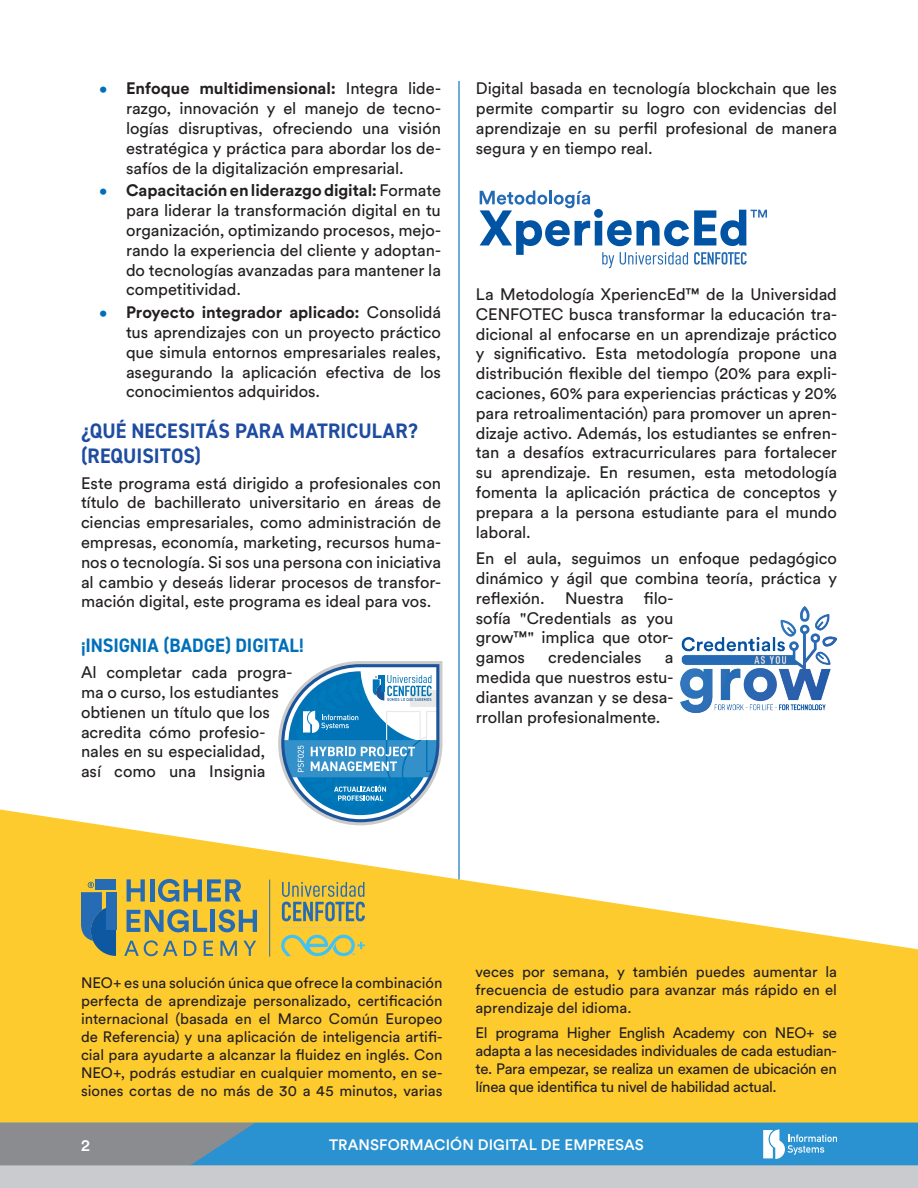
<style>
.page{position:relative;width:918px;height:1188px;background:#fff}
.page>*{position:absolute;margin:0;border:0;box-sizing:border-box;transform-origin:0 0}
.t1{font:700 21px/25.2px "DIN2014";letter-spacing:.005em;color:#1e4ca0;scale:.95 1}
.t2{font:700 19.5px "DIN2014";letter-spacing:-.005em;color:#006fba;scale:.95 1}
.t3{font:16.5px/19.8px "Circular Std";letter-spacing:-.005em;color:#231f20;text-align:justify}
.t4{font:500 16.5px "Circular Std";color:#fff}
.t5{font:15px/18px "Circular Std";letter-spacing:-.005em;color:#231f20;text-align:justify}
.t6{font:500 15px "Circular Std";letter-spacing:.01em;color:#fff}
.s1{font-size:15px;color:#006fba}
.s2{font-weight:700}
</style>
<div class="page">
<div style="left:0;top:1123px;width:918px;height:43px;background:#2a92d0"></div>
<svg style="left:0;top:1123px;width:255px;height:43px;background:#7e8d98"></svg>
<div style="left:0;top:1166px;width:918px;height:22px;background:#cacbce"></div>
<svg style="left:763px;top:1129px;width:74px;height:30px"></svg>
<hr style="left:458px;top:81px;width:2px;height:822px;background:#006fba">
<svg style="left:480px;top:190px;width:287px;height:78px"></svg>
<img style="left:681px;top:606px;width:156px;height:106px">
<svg style="left:278px;top:661px;width:164px;height:149px"></svg>
<svg style="left:0;top:810px;width:918px;height:313px;fill:#fecb2f"></svg>
<svg style="left:282px;top:882px;width:83px;height:39px;background:#b0a95e"></svg>
<svg style="left:281px;top:928px;width:84px;height:28px;background:#cac863"></svg>
<hr style="left:269px;top:879px;width:1px;height:78px;background:#266cb4">
<svg style="left:127px;top:879px;width:18px;height:23px"></svg>
<hr style="left:150px;top:879px;width:4px;height:23px;background:#266cb4">
<svg style="left:158px;top:879px;width:83px;height:23px;background:#949c70"></svg>
<svg style="left:127px;top:909px;width:80px;height:23px;background:#989e6d"></svg>
<div style="left:210px;top:910px;width:5px;height:22px;background:#266cb4"></div>
<svg style="left:218px;top:909px;width:39px;height:23px"></svg>
<svg style="left:124px;top:940px;width:53px;height:16px"></svg>
<svg style="left:184px;top:941px;width:12px;height:15px"></svg>
<svg style="left:204px;top:941px;width:9px;height:15px"></svg>
<svg style="left:220px;top:941px;width:17px;height:15px"></svg>
<svg style="left:243px;top:941px;width:13px;height:15px"></svg>
<svg style="left:81px;top:882px;width:35px;height:74px;background:#587e88"></svg>
<div style="left:96px;top:879px;width:20px;height:10px;background:#266cb4"></div>
<div style="left:106px;top:892px;width:10px;height:38px;background:#266cb4"></div>
<p class="t3" style="left:126px;top:78px;width:317px;text-indent:-27px"><span class="s1">•</span> <span class="s2">Enfoque multidimensional:</span> Integra lide&shy;razgo, innovación y el manejo de tecno&shy;logías disruptivas, ofreciendo una visión estratégica y práctica para abordar los de&shy;safíos de la digitalización empresarial.</p>
<p class="t3" style="left:126px;top:180px;width:317px;text-indent:-27px"><span class="s1">•</span> <span class="s2">Capacitación en liderazgo digital:</span> Formate para liderar la transformación digital en tu organización, optimizando procesos, mejo&shy;rando la experiencia del cliente y adoptan&shy;do tecnologías avanzadas para mantener la competitividad.</p>
<p class="t3" style="left:126px;top:302px;width:317px;text-indent:-27px"><span class="s1">•</span> <span class="s2">Proyecto integrador aplicado:</span> Consolidá tus aprendizajes con un proyecto práctico que simula entornos empresariales reales, asegurando la aplicación efectiva de los conocimientos adquiridos.</p>
<p class="t1" style="left:81px;top:417px;width:356px">¿QUÉ NECESITÁS PARA MATRICULAR? (REQUISITOS)</p>
<p class="t3" style="left:81px;top:473px;width:362px">Este programa está dirigido a profesionales con título de bachillerato universitario en áreas de ciencias empresariales, como administración de empresas, economía, marketing, recursos huma&shy;nos o tecnología. Si sos una persona con iniciativa al cambio y deseás liderar procesos de transfor&shy;mación digital, este programa es ideal para vos.</p>
<p class="t2" style="left:81px;top:633px;width:236px">¡INSIGNIA (BADGE) DIGITAL!</p>
<p class="t3" style="left:81px;top:662px;width:213px;text-align:left">Al completar cada progra&shy;ma o curso, los estudiantes obtienen un título que los acredita cómo profesio&shy;nales en su especialidad,<br>así como una Insignia</p>
<p class="t3" style="left:476px;top:78px;width:363px">Digital basada en tecnología blockchain que les permite compartir su logro con evidencias del aprendizaje en su perfil profesional de manera segura y en tiempo real.</p>
<p class="t3" style="left:476px;top:284px;width:363px">La Metodología XperiencEd™ de la Universidad CENFOTEC busca transformar la educación tra&shy;dicional al enfocarse en un aprendizaje práctico y significativo. Esta metodología propone una distribución flexible del tiempo (20% para expli&shy;caciones, 60% para experiencias prácticas y 20% para retroalimentación) para promover un apren&shy;dizaje activo. Además, los estudiantes se enfren&shy;tan a desafíos extracurriculares para fortalecer su aprendizaje. En resumen, esta metodología fomenta la aplicación práctica de conceptos y prepara a la persona estudiante para el mundo laboral.</p>
<p class="t3" style="left:476px;top:548px;width:363px;text-align:left">En el aula, seguimos un enfoque pedagógico dinámico y ágil que combina teoría, práctica y reflexión. Nuestra filo-<br>sofía "Credentials as you<br>grow™" implica que otor-<br>gamos</p>
<p class="t3" style="left:548px;top:647px;width:95px">credenciales</p>
<p class="t3" style="left:476px;top:647px;width:199px;text-indent:189px">a medida que nuestros estu&shy;diantes avanzan y se desa&shy;rrollan profesionalmente.</p>
<p class="t5" style="left:81px;top:974px;width:363px">NEO+ es una solución única que ofrece la combinación perfecta de aprendizaje personalizado, certificación internacional (basada en el Marco Común Europeo de Referencia) y una aplicación de inteligencia artifi&shy;cial para ayudarte a alcanzar la fluidez en inglés. Con NEO+, podrás estudiar en cualquier momento, en se&shy;siones cortas de no más de 30 a 45 minutos, varias</p>
<p class="t5" style="left:476px;top:962px;width:363px">veces por semana, y también puedes aumentar la frecuencia de estudio para avanzar más rápido en el aprendizaje del idioma.</p>
<p class="t5" style="left:476px;top:1023px;width:363px">El programa Higher English Academy con NEO+ se adapta a las necesidades individuales de cada estudian&shy;te. Para empezar, se realiza un examen de ubicación en línea que identifica tu nivel de habilidad actual.</p>
<p class="t4" style="left:81px;top:1135px;width:10px">2</p>
<p class="t6" style="left:329px;top:1136px;width:316px">TRANSFORMACIÓN DIGITAL DE EMPRESAS</p>
</div>
